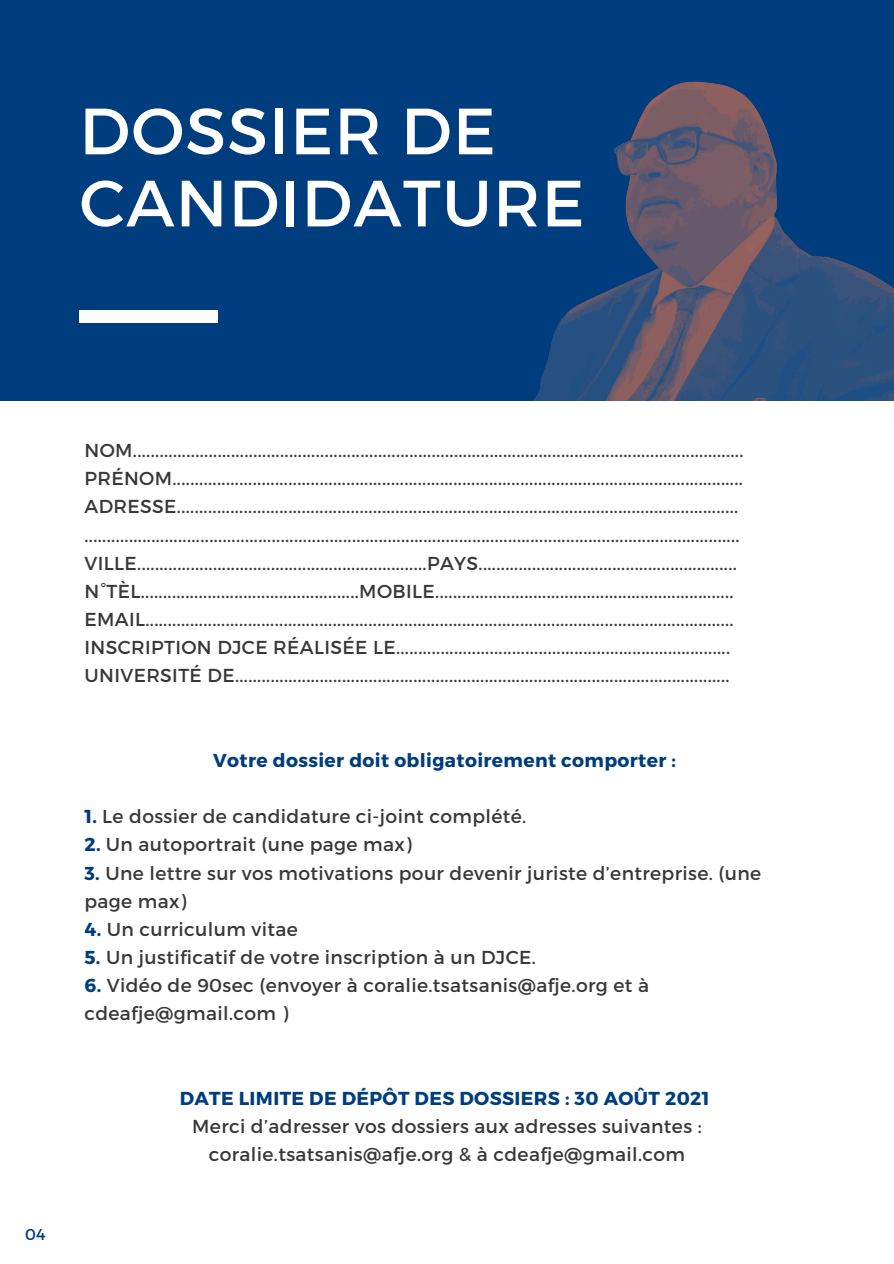
<style>
.page{position:relative;width:894px;height:1264px;background:#fff}
.page>*{position:absolute;margin:0;border:0;box-sizing:border-box;transform-origin:0 0}
.t1{font:65.25px/72px "Montserrat";letter-spacing:.02em;color:#fff}
.t2{font:18.75px/28.2px "Montserrat";letter-spacing:.02em;color:#383838}
.t3{font:700 18.75px "Montserrat";letter-spacing:.02em;color:#003d7e}
.t4{font:15.75px "Montserrat";color:#003d7e}
.s1{font-weight:700;color:#003d7e}
</style>
<div class="page">
<div style="left:0;top:0;width:893px;height:400px;background:#003d7e"></div>
<div style="left:79px;top:310px;width:139px;height:13px;background:#fff"></div>
<img style="left:534px;top:81px;width:359px;height:319px">
<p class="t1" style="left:79px;top:92px;width:506px">DOSSIER DE<br>CANDIDATURE</p>
<p class="t4" style="left:25px;top:1223px;width:22px">04</p>
<p class="t2" style="left:84px;top:435px;width:660px">NOM.........................................................................................................................................<br>PRÉNOM................................................................................................................................<br>ADRESSE.............................................................................................................................. ...................................................................................................................................................<br>VILLE.................................................................PAYS..........................................................<br>N°TÈL.................................................MOBILE...................................................................<br>EMAIL....................................................................................................................................</p>
<p class="t2" style="left:84px;top:632px;width:647px">INSCRIPTION DJCE RÉALISÉE LE...........................................................................<br>UNIVERSITÉ DE...............................................................................................................</p>
<p class="t3" style="left:213px;top:748px;width:464px">Votre dossier doit obligatoirement comporter :</p>
<p class="t2" style="left:84px;top:801px;width:443px"><span class="s1">1.</span> Le dossier de candidature ci-joint complété.</p>
<p class="t2" style="left:84px;top:829px;width:328px"><span class="s1">2.</span> Un autoportrait (une page max)</p>
<p class="t2" style="left:84px;top:857px;width:678px"><span class="s1">3.</span> Une lettre sur vos motivations pour devenir juriste d’entreprise. (une page max)</p>
<p class="t2" style="left:84px;top:914px;width:215px"><span class="s1">4.</span> Un curriculum vitae</p>
<p class="t2" style="left:84px;top:942px;width:453px"><span class="s1">5.</span> Un justificatif de votre inscription à un DJCE.</p>
<p class="t2" style="left:84px;top:970px;width:566px"><span class="s1">6.</span> Vidéo de 90sec (envoyer à coralie.tsatsanis@afje.org et à cdeafje@gmail.com )</p>
<p class="t3" style="left:180px;top:1085px;width:531px">DATE LIMITE DE DÉPÔT DES DOSSIERS : 30 AOÛT 2021</p>
<p class="t2" style="left:192px;top:1111px;width:511px;text-align:center">Merci d’adresser vos dossiers aux adresses suivantes : coralie.tsatsanis@afje.org &amp; à cdeafje@gmail.com</p>
</div>
